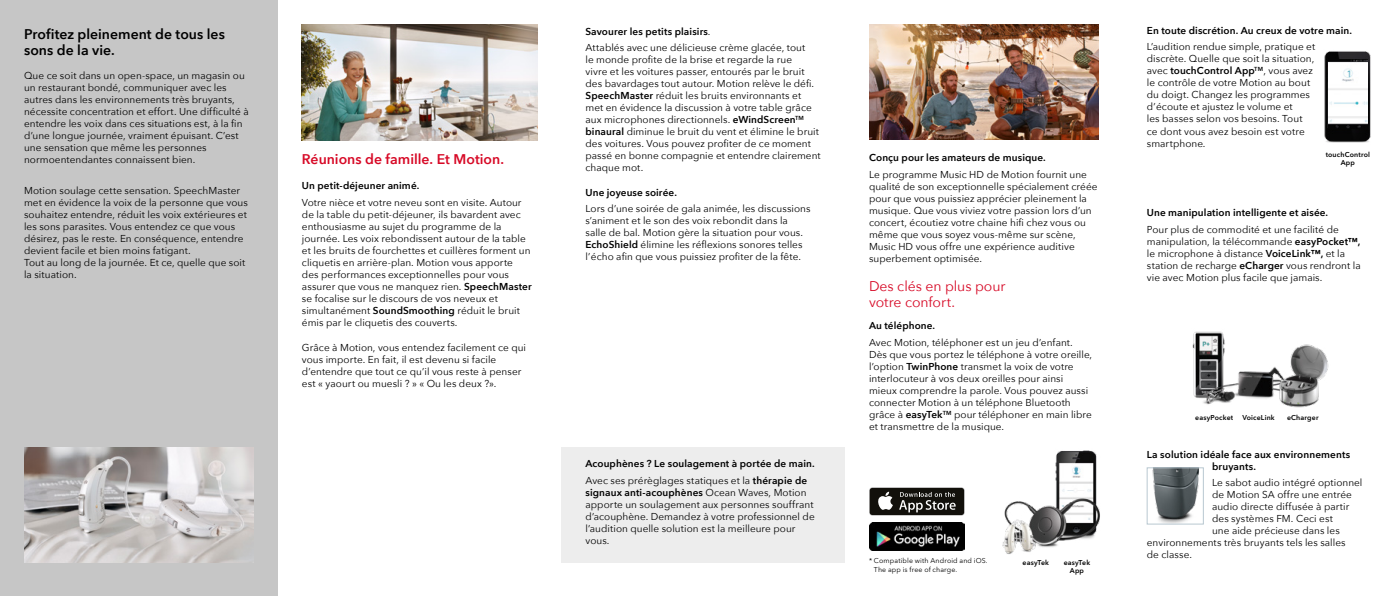
<style>
.page{position:relative;width:1395px;height:596px;background:#fff}
.page>*{position:absolute;margin:0;border:0;box-sizing:border-box;transform-origin:0 0}
.t1{font:600 14px/16.8px "Avenir Next";color:#000}
.t2{font:14px/16.8px "Avenir Next";letter-spacing:-.005em;color:#d70926}
.t3{font:600 14px "Avenir Next";color:#d70926}
.t4{font:10px/12px "Avenir Next";letter-spacing:.005em;color:#000}
.t5{font:600 10px/16.5px "Avenir Next";letter-spacing:.01em;color:#000}
.t6{font:600 7px/8.4px "Avenir Next W1 G";letter-spacing:.025em;color:#000;text-align:center}
.t7{font:7px/8.4px "Avenir Next W1 G";letter-spacing:.02em;color:#000}
.s1{font-weight:600}
.s2{font-weight:400}
</style>
<div class="page">
<div style="left:0;top:0;width:278px;height:595px;background:#c6c6c6"></div>
<div style="left:561px;top:447px;width:284px;height:115px;background:#ededed"></div>
<svg style="left:869px;top:487px;width:96px;height:28px"></svg>
<div style="left:870px;top:487px;width:94px;height:27px;background:#12100b;border-radius:3px"></div>
<svg style="left:878px;top:491px;width:15px;height:18px"></svg>
<svg style="left:899px;top:492px;width:56px;height:20px"></svg>
<img style="left:869px;top:522px;width:95px;height:28px">
<img style="left:302px;top:24px;width:235px;height:117px">
<img style="left:869px;top:24px;width:229px;height:116px">
<img style="left:24px;top:447px;width:230px;height:115px">
<img style="left:1002px;top:450px;width:98px;height:104px">
<img style="left:1152px;top:469px;width:47px;height:53px">
<div style="left:1147px;top:467px;width:56px;height:57px;border:1px solid #b9c8d1"></div>
<img style="left:1324px;top:51px;width:47px;height:92px">
<img style="left:1328px;top:59px;width:39px;height:69px">
<img style="left:1192px;top:332px;width:4px;height:66px">
<img style="left:1196px;top:331px;width:79px;height:74px">
<img style="left:1275px;top:344px;width:54px;height:64px">
<h1 class="t1" style="left:24px;top:25px;width:202px">Profitez pleinement de tous les sons de la vie.</h1>
<p class="t4" style="left:24px;top:69px;width:226px">Que ce soit dans un open-space, un magasin ou un restaurant bondé, communiquer avec les autres dans les environnements très bruyants, nécessite concentration et effort. Une difficulté à entendre les voix dans ces situations est, à la fin d’une longue journée, vraiment épuisant. C’est une sensation que même les personnes normoentendantes connaissent bien.</p>
<p class="t4" style="left:24px;top:183px;width:225px">Motion soulage cette sensation. SpeechMaster met en évidence la voix de la personne que vous souhaitez entendre, réduit les voix extérieures et les sons parasites. Vous entendez ce que vous désirez, pas le reste. En conséquence, entendre devient facile et bien moins fatigant.<br>Tout au long de la journée. Et ce, quelle que soit la situation.</p>
<h1 class="t3" style="left:302px;top:147px;width:203px">Réunions de famille. Et Motion.</h1>
<p class="t5" style="left:302px;top:177px;width:119px">Un petit-déjeuner animé.</p>
<p class="t4" style="left:302px;top:195px;width:231px">Votre nièce et votre neveu sont en visite. Autour de la table du petit-déjeuner, ils bavardent avec enthousiasme au sujet du programme de la journée. Les voix rebondissent autour de la table et les bruits de fourchettes et cuillères forment un cliquetis en arrière-plan. Motion vous apporte des performances exceptionnelles pour vous assurer que vous ne manquez rien. <span class="s1">SpeechMaster </span>se focalise sur le discours de vos neveux et simultanément <span class="s1">SoundSmoothing</span> réduit le bruit émis par le cliquetis des couverts.</p>
<p class="t4" style="left:302px;top:341px;width:226px">Grâce à Motion, vous entendez facilement ce qui vous importe. En fait, il est devenu si facile d’entendre que tout ce qu’il vous reste à penser est « yaourt ou muesli ? » « Ou les deux ?».</p>
<p class="t4" style="left:585px;top:23px;width:221px;line-height:16.2px"><span class="s1">Savourer les petits plaisirs</span>.<br>Attablés avec une délicieuse crème glacée, tout</p>
<p class="t4" style="left:585px;top:53px;width:237px">le monde profite de la brise et regarde la rue<br>vivre et les voitures passer, entourés par le bruit des bavardages tout autour. Motion relève le défi.<br><span class="s1">SpeechMaster</span> réduit les bruits environnants et met en évidence la discussion à votre table grâce aux microphones directionnels. <span class="s1">eWindScreen</span><sup>TM </sup><span class="s1">binaural</span> diminue le bruit du vent et élimine le bruit des voitures. Vous pouvez profiter de ce moment passé en bonne compagnie et entendre clairement chaque mot.</p>
<p class="t5" style="left:585px;top:184px;width:93px">Une joyeuse soirée.</p>
<p class="t4" style="left:585px;top:202px;width:226px">Lors d’une soirée de gala animée, les discussions s’animent et le son des voix rebondit dans la salle de bal. Motion gère la situation pour vous.<br><span class="s1">EchoShield</span> élimine les réflexions sonores telles l’écho afin que vous puissiez profiter de la fête.</p>
<p class="t5" style="left:585px;top:455px;width:231px">Acouphènes ? Le soulagement à portée de main.<br><span class="s2">Avec ses prérèglages statiques et la</span> thérapie de</p>
<p class="t4" style="left:585px;top:485px;width:231px"><span class="s1">signaux anti-acouphènes</span> Ocean Waves, Motion apporte un soulagement aux personnes souffrant d’acouphène. Demandez à votre professionnel de l’audition quelle solution est la meilleure pour vous.</p>
<p class="t5" style="left:869px;top:149px;width:178px">Conçu pour les amateurs de musique.</p>
<p class="t4" style="left:869px;top:168px;width:230px">Le programme Music HD de Motion fournit une qualité de son exceptionnelle spécialement créée pour que vous puissiez apprécier pleinement la musique. Que vous viviez votre passion lors d’un concert, écoutiez votre chaine hifi chez vous ou même que vous soyez vous-même sur scène, Music HD vous offre une expérience auditive superbement optimisée.</p>
<h1 class="t2" style="left:869px;top:276px;width:138px">Des clés en plus pour votre confort.</h1>
<p class="t5" style="left:869px;top:317px;width:68px">Au téléphone.</p>
<p class="t4" style="left:869px;top:335px;width:225px">Avec Motion, téléphoner est un jeu d’enfant.<br>Dès que vous portez le téléphone à votre oreille, l’option <span class="s1">TwinPhone</span> transmet la voix de votre interlocuteur à vos deux oreilles pour ainsi mieux comprendre la parole. Vous pouvez aussi connecter Motion à un téléphone Bluetooth grâce à <span class="s1">easyTek</span><sup>TM</sup> pour téléphoner en main libre et transmettre de la musique.</p>
<p class="t7" style="left:874px;top:556px;width:115px;text-indent:-5px">* Compatible with Android and iOS.<br>The app is free of charge.</p>
<p class="t6" style="left:1022px;top:558px;width:28px">easyTek</p>
<p class="t6" style="left:1063px;top:558px;width:28px">easyTek<br>App</p>
<p class="t5" style="left:1147px;top:22px;width:207px">En toute discrétion. Au creux de votre main.</p>
<p class="t4" style="left:1147px;top:40px;width:170px">L’audition rendue simple, pratique et discrète. Quelle que soit la situation, avec <span class="s1">touchControl App</span><sup>TM</sup>, vous avez le contrôle de votre Motion au bout du doigt. Changez les programmes d’écoute et ajustez le volume et<br>les basses selon vos besoins. Tout ce dont vous avez besoin est votre smartphone.</p>
<p class="t6" style="left:1325px;top:150px;width:46px">touchControl<br>App</p>
<p class="t5" style="left:1147px;top:204px;width:183px">Une manipulation intelligente et aisée.</p>
<p class="t4" style="left:1147px;top:223px;width:215px">Pour plus de commodité et une facilité de manipulation, la télécommande <span class="s1">easyPocket™, </span>le microphone à distance <span class="s1">VoiceLink™,</span> et la station de recharge <span class="s1">eCharger</span> vous rendront la vie avec Motion plus facile que jamais.</p>
<p class="t6" style="left:1195px;top:413px;width:40px">easyPocket</p>
<p class="t6" style="left:1242px;top:413px;width:34px">VoiceLink</p>
<p class="t6" style="left:1287px;top:413px;width:33px">eCharger</p>
<p class="t5" style="left:1212px;top:447px;width:140px;line-height:12px;text-indent:-65px">La solution idéale face aux environnements bruyants.</p>
<p class="t4" style="left:1212px;top:476px;width:152px">Le sabot audio intégré optionnel</p>
<p class="t4" style="left:1212px;top:488px;width:141px">de Motion SA offre une entrée</p>
<p class="t4" style="left:1212px;top:500px;width:139px">audio directe diffusée à partir</p>
<p class="t4" style="left:1212px;top:512px;width:122px">des systèmes FM. Ceci est</p>
<p class="t4" style="left:1212px;top:524px;width:129px">une aide précieuse dans les</p>
<p class="t4" style="left:1147px;top:536px;width:200px">environnements très bruyants tels les salles</p>
<p class="t4" style="left:1147px;top:548px;width:47px">de classe.</p>
</div>
